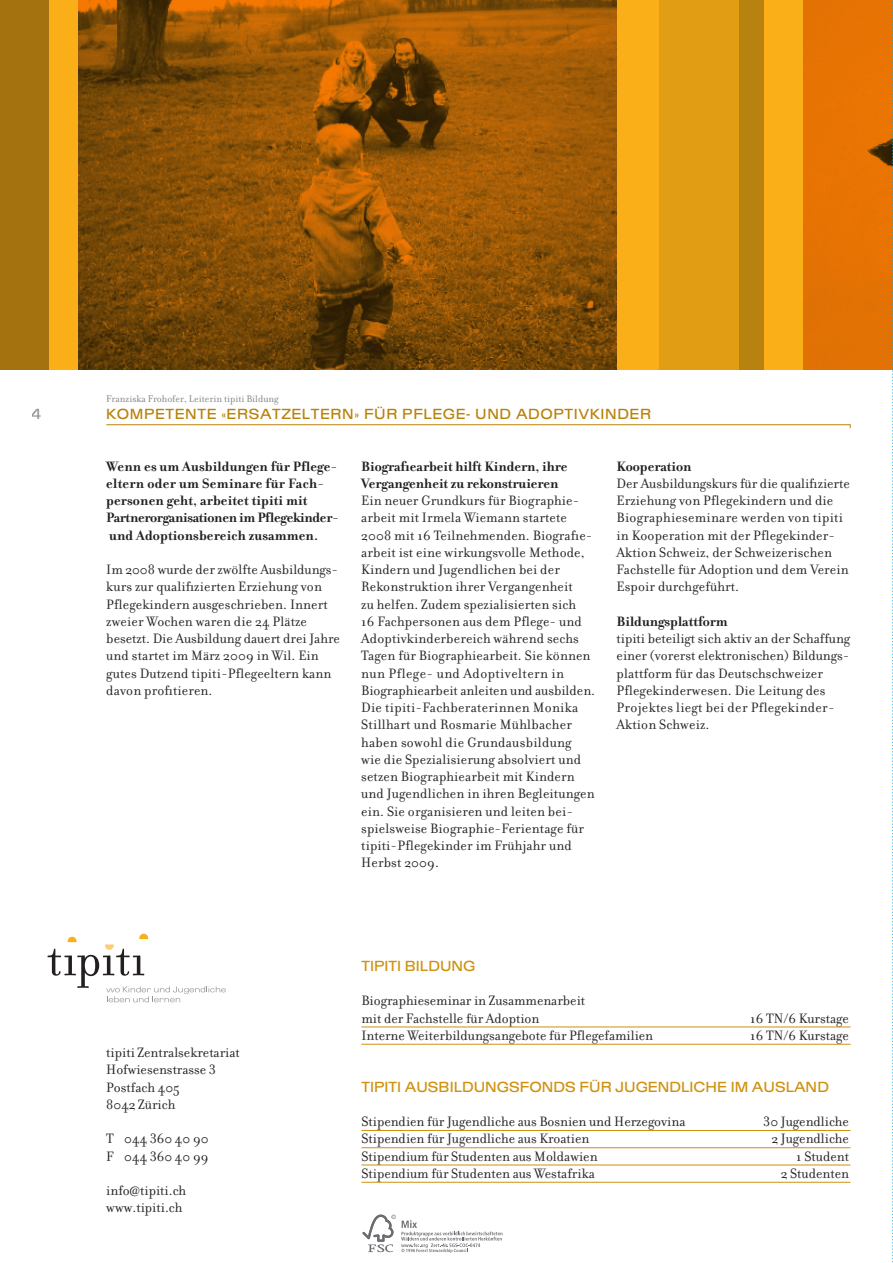
<style>
.page{position:relative;width:893px;height:1263px;background:#fff}
.page>*{position:absolute;margin:0;border:0;box-sizing:border-box;transform-origin:0 0}
.t1{font:14.7px/17.2px "Filosofia";letter-spacing:.01em;color:#231f20}
.t2{font:700 14.7px/17.2px "Filosofia";color:#231f20}
.t3{font:14.7px "Cg Brazilia Seven";color:#cf910f}
.t4{font:14.7px "Cg Brazilia Seven";letter-spacing:.04em;color:#b98208}
.t5{font:14.7px "Cg Brazilia Seven";color:#939598}
.t6{font:10.5px "Filosofia";color:#808285}
</style>
<div class="page">
<div style="left:0;top:0;width:893px;height:370px;background:#faaf18"></div>
<img style="left:78px;top:0;width:539px;height:370px">
<div style="left:659px;top:0;width:104px;height:370px;background:#e19e15"></div>
<div style="left:0;top:0;width:48px;height:370px;background:#a47310"></div>
<div style="left:739px;top:0;width:24px;height:370px;background:#b88211"></div>
<svg style="left:47px;top:934px;width:179px;height:68px"></svg>
<div style="left:804px;top:0;width:88px;height:370px;background:#e67303"></div>
<hr style="left:106px;top:424px;width:744px;height:1px;background:#b98208">
<hr style="left:361px;top:1026px;width:489px;height:1px;background:#cf910f">
<hr style="left:361px;top:1130px;width:489px;height:1px;background:#cf910f">
<hr style="left:361px;top:1147px;width:489px;height:1px;background:#cf910f">
<hr style="left:361px;top:1164px;width:489px;height:1px;background:#cf910f">
<hr style="left:361px;top:1182px;width:489px;height:1px;background:#cf910f">
<hr style="left:361px;top:1044px;width:489px;height:1px;background:#cf910f">
<svg style="left:892px;top:0;width:1px;height:1263px"></svg>
<svg style="left:362px;top:1214px;width:140px;height:39px"></svg>
<p class="t5" style="left:32px;top:405px;width:11px">4</p>
<p class="t6" style="left:106px;top:393px;width:174px">Franziska Frohofer, Leiterin tipiti Bildung</p>
<p class="t4" style="left:106px;top:404px;width:546px">KOMPETENTE «ERSATZELTERN» FÜR PFLEGE- UND ADOPTIVKINDER</p>
<p class="t2" style="left:106px;top:458px;width:234px">Wenn es um Ausbildungen für Pflege&shy;eltern oder um Seminare für Fach&shy;personen geht, arbeitet tipiti mit Partnerorganisationen im Pflegekinder&shy;und Adoptionsbereich zusammen.</p>
<p class="t1" style="left:106px;top:561px;width:235px">Im 2008 wurde der zwölfte Ausbildungs&shy;kurs zur qualifizierten Erziehung von Pflegekindern ausgeschrieben. Innert zweier Wochen waren die 24 Plätze besetzt. Die Ausbildung dauert drei Jahre und startet im März 2009 in Wil. Ein gutes Dutzend tipiti-Pflegeeltern kann davon profitieren.</p>
<p class="t2" style="left:361px;top:457px;width:208px">Biografiearbeit hilft Kindern, ihre<br>Vergangenheit zu rekonstruieren</p>
<p class="t1" style="left:361px;top:492px;width:235px">Ein neuer Grundkurs für Biographie&shy;arbeit mit Irmela Wiemann startete 2008 mit 16 Teilnehmenden. Biografie&shy;arbeit ist eine wirkungsvolle Methode, Kindern und Jugendlichen bei der Rekonstruktion ihrer Vergangenheit<br>zu helfen. Zudem spezialisierten sich<br>16 Fachpersonen aus dem Pflege- und Adoptivkinderbereich während sechs Tagen für Biographiearbeit. Sie können nun Pflege- und Adoptiveltern in Biographiearbeit anleiten und ausbilden.<br>Die tipiti-Fachberaterinnen Monika Stillhart und Rosmarie Mühlbacher haben sowohl die Grundausbildung<br>wie die Spezialisierung absolviert und setzen Biographiearbeit mit Kindern und Jugendlichen in ihren Begleitungen ein. Sie organisieren und leiten bei&shy;spielsweise Biographie-Ferientage für tipiti-Pflegekinder im Frühjahr und Herbst 2009.</p>
<p class="t2" style="left:617px;top:458px;width:76px">Kooperation</p>
<p class="t1" style="left:617px;top:475px;width:235px">Der Ausbildungskurs für die qualifizierte Erziehung von Pflegekindern und die Biographieseminare werden von tipiti in Kooperation mit der Pflegekinder-Aktion Schweiz, der Schweizerischen Fachstelle für Adoption und dem Verein Espoir durchgeführt.</p>
<p class="t2" style="left:617px;top:613px;width:113px">Bildungsplattform</p>
<p class="t1" style="left:617px;top:630px;width:235px">tipiti beteiligt sich aktiv an der Schaffung einer (vorerst elektronischen) Bildungs&shy;plattform für das Deutschschweizer Pflegekinderwesen. Die Leitung des Projektes liegt bei der Pflegekinder-Aktion Schweiz.</p>
<p class="t1" style="left:106px;top:1044px;width:135px">tipiti Zentralsekretariat<br>Hofwiesenstrasse 3<br>Postfach 405<br>8042 Zürich</p>
<p class="t1" style="left:106px;top:1130px;width:104px">T 044 360 40 90<br>F 044 360 40 99</p>
<p class="t1" style="left:106px;top:1182px;width:81px">info@tipiti.ch www.tipiti.ch</p>
<p class="t3" style="left:361px;top:956px;width:8px">TIPITI</p>
<p class="t3" style="left:405px;top:956px;width:22px">BILDUNG</p>
<p class="t1" style="left:361px;top:992px;width:225px">Biographieseminar in Zusammenarbeit mit der Fachstelle für Adoption</p>
<p class="t1" style="left:750px;top:1009px;width:100px">16 TN/6 Kurstage</p>
<p class="t1" style="left:361px;top:1027px;width:293px">Interne Weiterbildungsangebote für Pflegefamilien</p>
<p class="t1" style="left:750px;top:1027px;width:100px">16 TN/6 Kurstage</p>
<p class="t3" style="left:361px;top:1077px;width:8px">TIPITI</p>
<p class="t3" style="left:405px;top:1077px;width:12px">AUS</p>
<p class="t3" style="left:439px;top:1077px;width:23px">BILDUNGSFONDS</p>
<p class="t3" style="left:580px;top:1077px;width:12px">FÜR</p>
<p class="t3" style="left:615px;top:1077px;width:20px">JUGENDLI</p>
<p class="t3" style="left:694px;top:1077px;width:71px">CHE IM AUSLAND</p>
<p class="t1" style="left:361px;top:1113px;width:325px">Stipendien für Jugendliche aus Bosnien und Herzegovina</p>
<p class="t1" style="left:764px;top:1113px;width:87px">30 Jugendliche</p>
<p class="t1" style="left:361px;top:1130px;width:229px">Stipendien für Jugendliche aus Kroatien</p>
<p class="t1" style="left:772px;top:1130px;width:79px">2 Jugendliche</p>
<p class="t1" style="left:361px;top:1147px;width:238px">Stipendium für Studenten aus Moldawien</p>
<p class="t1" style="left:796px;top:1147px;width:54px">1 Student</p>
<p class="t1" style="left:361px;top:1165px;width:235px">Stipendium für Studenten aus Westafrika</p>
<p class="t1" style="left:781px;top:1165px;width:70px">2 Studenten</p>
</div>
